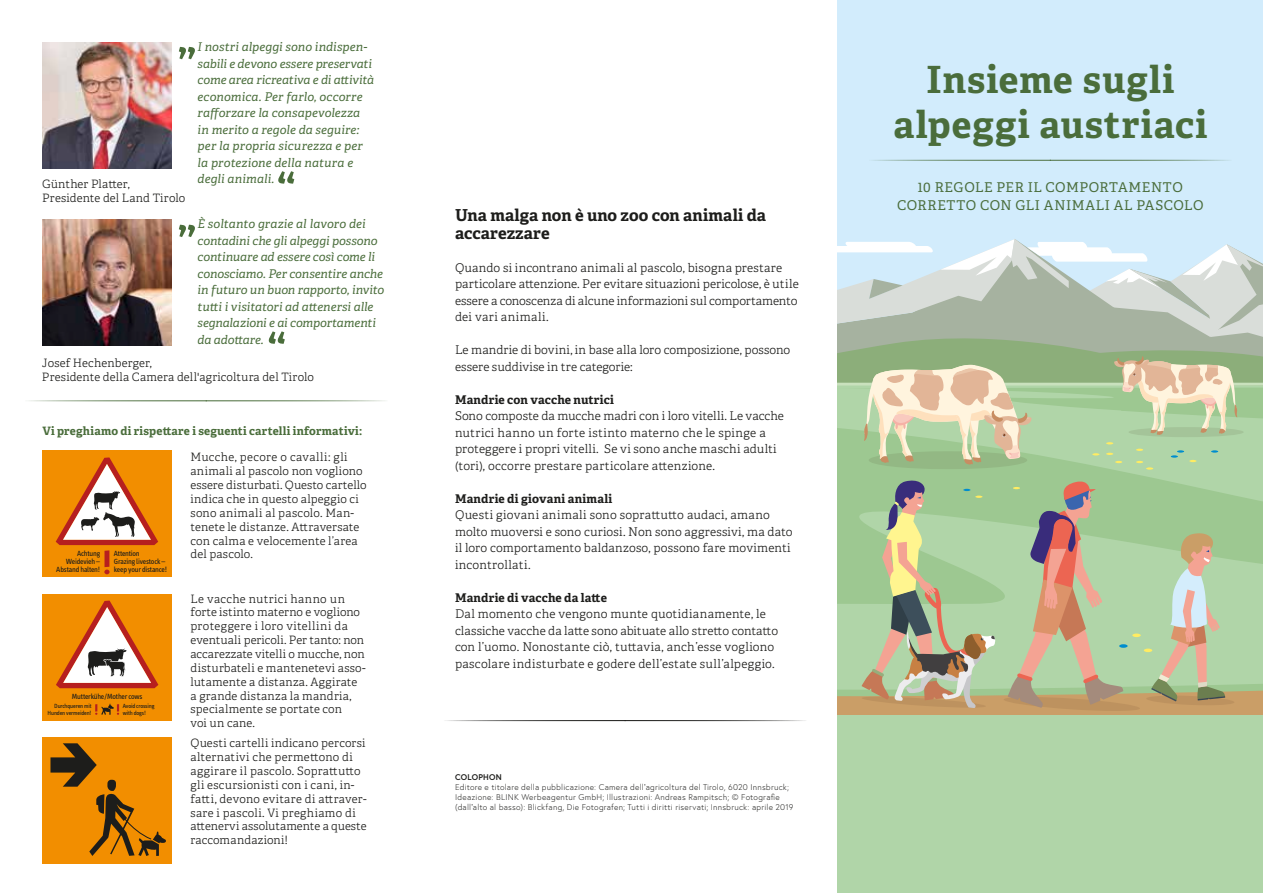
<style>
.page{position:relative;width:1263px;height:893px;background:#fff}
.page>*{position:absolute;margin:0;border:0;box-sizing:border-box;transform-origin:0 0}
.t1{font:59.7px "Adelle";color:#4a6d3b}
.t2{font:700 37.5px/45px "Adelle";letter-spacing:.03em;color:#4a6d3b;text-align:center}
.t3{font:700 16.5px/18px "Adelle";letter-spacing:.005em;color:#1d1d1b}
.t4{font:13.5px/18px "Adelle";letter-spacing:.04em;color:#4a6d3b;text-align:center}
.t5{font:300 12px/16.5px "Adelle";letter-spacing:.01em;color:#1d1d1b}
.t6{font:italic 12px/16.5px "Adelle";letter-spacing:.005em;color:#4a6d3b}
.t7{font:700 12px "Adelle";letter-spacing:.015em;color:#1d1d1b}
.t8{font:300 11.55px/13.8px "Adelle";letter-spacing:.02em;color:#1d1d1b}
.t9{font:700 11.55px "Adelle";letter-spacing:.02em;color:#4a6d3b}
.t10{font:300 8.25px/9.8px "Europa Austria";letter-spacing:.02em;color:#1d1d1b}
.t11{font:700 8.25px "Europa Austria";letter-spacing:.035em;color:#1d1d1b}
.t12{font:7.65px/7.9px "Info Text";letter-spacing:-.03em;color:#1d1d1b;text-align:right}
.t13{font:6.15px/6.4px "Info Text";letter-spacing:-.025em;color:#1d1d1b;text-align:right}
</style>
<div class="page">
<div style="left:838px;top:0;width:425px;height:391px;background:#d2ecfc"></div>
<svg style="left:838px;top:470px;width:425px;height:8px;background:#a2cb97"></svg>
<svg style="left:838px;top:239px;width:425px;height:231px;background:#bdcdb3"></svg>
<svg style="left:838px;top:478px;width:425px;height:237px;background:#b2bd92"></svg>
<div style="left:838px;top:715px;width:425px;height:176px;background:#b0d5a8"></div>
<hr style="left:1050px;top:160px;width:182px;height:1px;background:#4a6d3b">
<hr style="left:869px;top:160px;width:182px;height:1px;background:#4a6d3b">
<img style="left:43px;top:42px;width:129px;height:126px">
<img style="left:43px;top:220px;width:129px;height:126px">
<hr style="left:206px;top:400px;width:182px;height:1px;background:#4a6d3b">
<hr style="left:25px;top:400px;width:182px;height:1px;background:#4a6d3b">
<hr style="left:625px;top:720px;width:181px;height:1px;background:#1d1d1b">
<hr style="left:444px;top:720px;width:182px;height:1px;background:#1d1d1b">
<div style="left:43px;top:450px;width:129px;height:126px;background:#f28e00"></div>
<svg style="left:56px;top:457px;width:102px;height:117px"></svg>
<div style="left:43px;top:594px;width:129px;height:126px;background:#f28e00"></div>
<svg style="left:56px;top:601px;width:102px;height:87px"></svg>
<svg style="left:95px;top:704px;width:24px;height:11px"></svg>
<div style="left:43px;top:738px;width:129px;height:126px;background:#f28e00"></div>
<svg style="left:50px;top:743px;width:116px;height:113px"></svg>
<p class="t6" style="left:198px;top:39px;width:178px">I nostri alpeggi sono indispen&shy;sabili e devono essere preservati come area ricreativa e di attività economica. Per farlo, occorre rafforzare la consapevolezza in merito a regole da seguire: per la propria sicurezza e per la protezione della natura e degli animali.</p>
<h1 class="t1" style="left:177px;top:-6px;width:21px">„</h1>
<h1 class="t1" style="left:276px;top:159px;width:21px">“</h1>
<p class="t6" style="left:198px;top:216px;width:188px">È soltanto grazie al lavoro dei contadini che gli alpeggi possono continuare ad essere così come li conosciamo. Per consentire anche in futuro un buon rapporto, invito tutti i visitatori ad attenersi alle segnalazioni e ai comportamenti da adottare.</p>
<p class="t8" style="left:42px;top:177px;width:145px">Günther Platter,<br>Presidente del Land Tirolo</p>
<h1 class="t1" style="left:177px;top:172px;width:21px">„</h1>
<h1 class="t1" style="left:267px;top:319px;width:21px">“</h1>
<p class="t8" style="left:42px;top:356px;width:274px">Josef Hechenberger,<br>Presidente della Camera dell'agricoltura del Tirolo</p>
<p class="t9" style="left:43px;top:423px;width:321px">Vi preghiamo di rispettare i seguenti cartelli informativi:</p>
<p class="t12" style="left:56px;top:549px;width:45px">Achtung<br>Weidevieh –<br>Abstand halten!</p>
<p class="t12" style="left:114px;top:549px;width:55px;text-align:left">Attention<br>Grazing livestock – keep your distance!</p>
<p class="t12" style="left:72px;top:692px;width:72px">Mutterkühe/Mother cows</p>
<p class="t13" style="left:48px;top:703px;width:45px">Durchqueren mit<br>Hunden vermeiden!</p>
<p class="t13" style="left:123px;top:703px;width:33px;text-align:left">Avoid crossing with dogs!</p>
<p class="t8" style="left:190px;top:451px;width:178px">Mucche, pecore o cavalli: gli animali al pascolo non vogliono essere disturbati. Questo cartello indica che in questo alpeggio ci sono animali al pascolo. Man&shy;tenete le distanze. Attraversate con calma e velocemente l’area del pascolo.</p>
<p class="t8" style="left:190px;top:592px;width:177px">Le vacche nutrici hanno un forte istinto materno e vogliono proteggere i loro vitellini da eventuali pericoli. Per tanto: non accarezzate vitelli o mucche, non disturbateli e mantenetevi asso&shy;lutamente a distanza. Aggirate a grande distanza la mandria, specialmente se portate con<br>voi un cane.</p>
<p class="t8" style="left:190px;top:736px;width:178px">Questi cartelli indicano percorsi alternativi che permettono di aggirare il pascolo. Soprattutto gli escursionisti con i cani, in&shy;fatti, devono evitare di attraver&shy;sare i pascoli. Vi preghiamo di attenervi assolutamente a queste raccomandazioni!</p>
<h3 class="t3" style="left:455px;top:206px;width:313px">Una malga non è uno zoo con animali da accarezzare</h3>
<p class="t5" style="left:455px;top:259px;width:345px">Quando si incontrano animali al pascolo, bisogna prestare particolare attenzione. Per evitare situazioni pericolose, è utile essere a conoscenza di alcune informazioni sul comportamento dei vari animali.</p>
<p class="t5" style="left:455px;top:342px;width:337px">Le mandrie di bovini, in base alla loro composizione, possono essere suddivise in tre categorie:</p>
<p class="t7" style="left:455px;top:392px;width:160px">Mandrie con vacche nutrici</p>
<p class="t5" style="left:455px;top:408px;width:330px">Sono composte da mucche madri con i loro vitelli. Le vacche nutrici hanno un forte istinto materno che le spinge a proteggere i propri vitelli. Se vi sono anche maschi adulti (tori), occorre prestare particolare attenzione.</p>
<p class="t7" style="left:455px;top:491px;width:159px">Mandrie di giovani animali</p>
<p class="t5" style="left:455px;top:507px;width:339px">Questi giovani animali sono soprattutto audaci, amano molto muoversi e sono curiosi. Non sono aggressivi, ma dato il loro comportamento baldanzoso, possono fare movimenti incontrollati.</p>
<p class="t7" style="left:455px;top:590px;width:153px">Mandrie di vacche da latte</p>
<p class="t5" style="left:455px;top:606px;width:325px">Dal momento che vengono munte quotidianamente, le classiche vacche da latte sono abituate allo stretto contatto con l’uomo. Nonostante ciò, tuttavia, anch’esse vogliono pascolare indisturbate e godere dell’estate sull’alpeggio.</p>
<p class="t11" style="left:455px;top:772px;width:48px">COLOPHON</p>
<p class="t10" style="left:455px;top:782px;width:340px">Editore e titolare della pubblicazione: Camera dell’agricoltura del Tirolo, 6020 Innsbruck;<br>Ideazione: BLINK Werbeagentur GmbH; Illustrazioni: Andreas Rampitsch; © Fotografie (dall’alto al basso): Blickfang, Die Fotografen; Tutti i diritti riservati; Innsbruck: aprile 2019</p>
<h2 class="t2" style="left:893px;top:58px;width:315px">Insieme sugli alpeggi austriaci</h2>
<p class="t4" style="left:897px;top:178px;width:308px">10 REGOLE PER IL COMPORTAMENTO<br>CORRETTO CON GLI ANIMALI AL PASCOLO</p>
</div>
